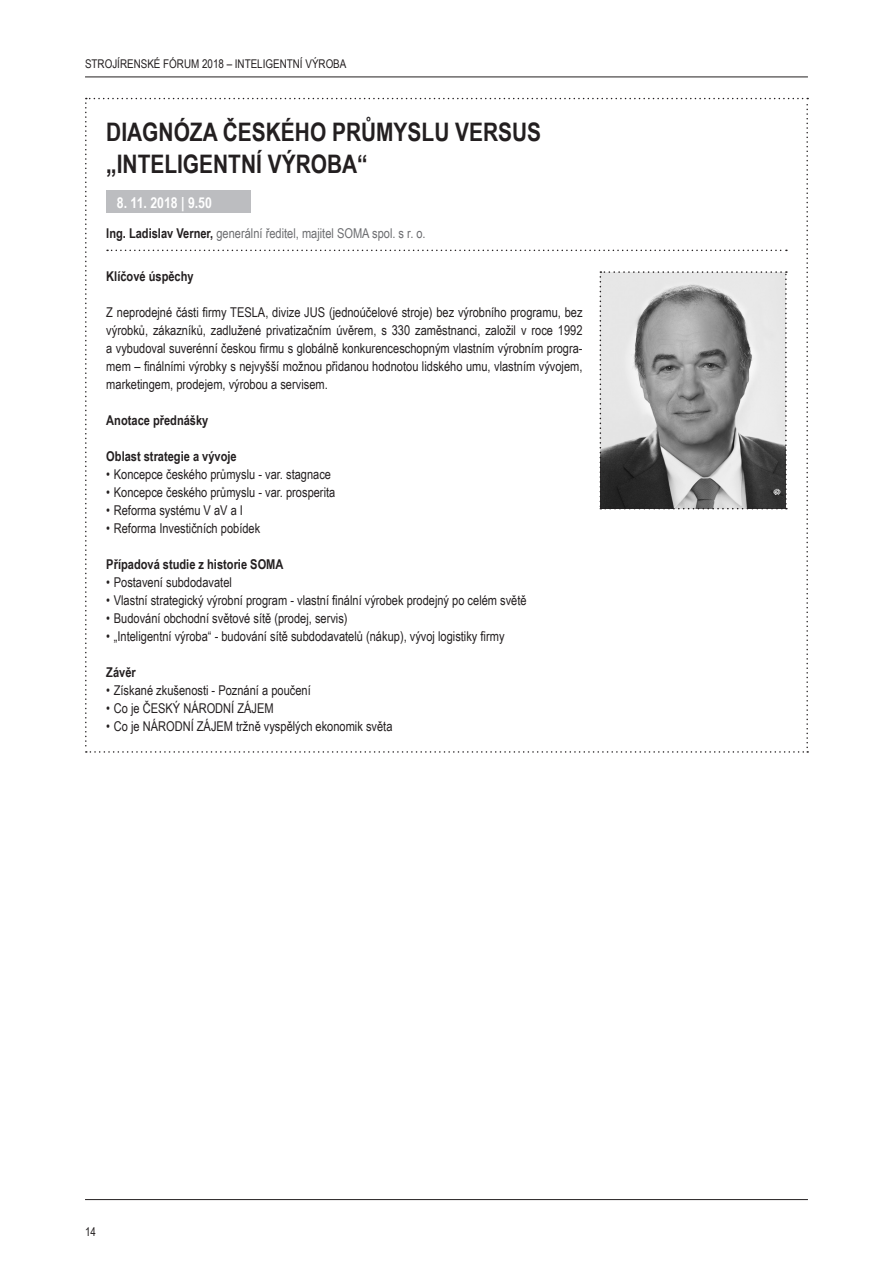
<style>
.page{position:relative;width:893px;height:1263px;background:#fff}
.page>*{position:absolute;margin:0;border:0;box-sizing:border-box;transform-origin:0 0}
.t1{font:700 25.5px "Arial Narrow";color:#231f20}
.t2{font:700 15px "Arial Narrow";color:#fff}
.t3{font:13.5px/18px "Arial Narrow";color:#231f20;text-align:justify}
.t4{font:700 13.5px "Arial Narrow";color:#231f20}
.t5{font:13.5px "Arial Narrow";color:#6c6d70}
.t6{font:12px "Arial Narrow";color:#231f20}
.s1{font-weight:700;color:#231f20}
</style>
<div class="page">
<hr style="left:85px;top:77px;width:723px;height:1px;background:#231f20">
<hr style="left:85px;top:1199px;width:723px;height:1px;background:#231f20">
<svg style="left:85px;top:98px;width:723px;height:655px"></svg>
<p class="t6" style="left:85px;top:55px;width:263px">STROJÍRENSKÉ FÓRUM 2018 – INTELIGENTNÍ VÝROBA</p>
<p class="t1" style="left:106px;top:113px;width:436px">DIAGNÓZA ČESKÉHO PRŮMYSLU VERSUS</p>
<p class="t1" style="left:106px;top:144px;width:263px">„INTELIGENTNÍ VÝROBA“</p>
<p class="t2" style="left:117px;top:191px;width:97px">8. 11. 2018 | 9.50</p>
<p class="t5" style="left:106px;top:223px;width:321px"><span class="s1">Ing. Ladislav Verner,</span> generální ředitel, majitel SOMA spol. s r. o.</p>
<p class="t4" style="left:106px;top:266px;width:89px">Klíčové úspěchy</p>
<p class="t3" style="left:106px;top:303px;width:478px">Z neprodejné části firmy TESLA, divize JUS (jednoúčelové stroje) bez výrobního programu, bez výrobků, zákazníků, zadlužené privatizačním úvěrem, s 330 zaměstnanci, založil v roce 1992 a vybudoval suverénní českou firmu s globálně konkurenceschopným vlastním výrobním progra&shy;mem – finálními výrobky s nejvyšší možnou přidanou hodnotou lidského umu, vlastním vývojem, marketingem, prodejem, výrobou a servisem.</p>
<p class="t4" style="left:106px;top:410px;width:104px">Anotace přednášky</p>
<p class="t4" style="left:106px;top:446px;width:132px">Oblast strategie a vývoje</p>
<p class="t3" style="left:106px;top:465px;width:226px">• Koncepce českého průmyslu - var. stagnace</p>
<p class="t3" style="left:106px;top:483px;width:231px">• Koncepce českého průmyslu - var. prosperita</p>
<p class="t3" style="left:106px;top:501px;width:138px">• Reforma systému V aV a I</p>
<p class="t3" style="left:106px;top:519px;width:155px">• Reforma Investičních pobídek</p>
<p class="t4" style="left:106px;top:554px;width:179px">Případová studie z historie SOMA</p>
<p class="t3" style="left:106px;top:573px;width:127px">• Postavení subdodavatel</p>
<p class="t3" style="left:106px;top:591px;width:421px">• Vlastní strategický výrobní program - vlastní finální výrobek prodejný po celém světě</p>
<p class="t3" style="left:106px;top:609px;width:243px">• Budování obchodní světové sítě (prodej, servis)</p>
<p class="t3" style="left:106px;top:627px;width:400px">• „Inteligentní výroba“ - budování sítě subdodavatelů (nákup), vývoj logistiky firmy</p>
<p class="t4" style="left:106px;top:662px;width:31px">Závěr</p>
<p class="t3" style="left:106px;top:681px;width:205px">• Získané zkušenosti - Poznání a poučení</p>
<p class="t3" style="left:106px;top:699px;width:169px">• Co je ČESKÝ NÁRODNÍ ZÁJEM</p>
<p class="t3" style="left:106px;top:717px;width:288px">• Co je NÁRODNÍ ZÁJEM tržně vyspělých ekonomik světa</p>
<p class="t6" style="left:85px;top:1223px;width:12px">14</p>
</div>
